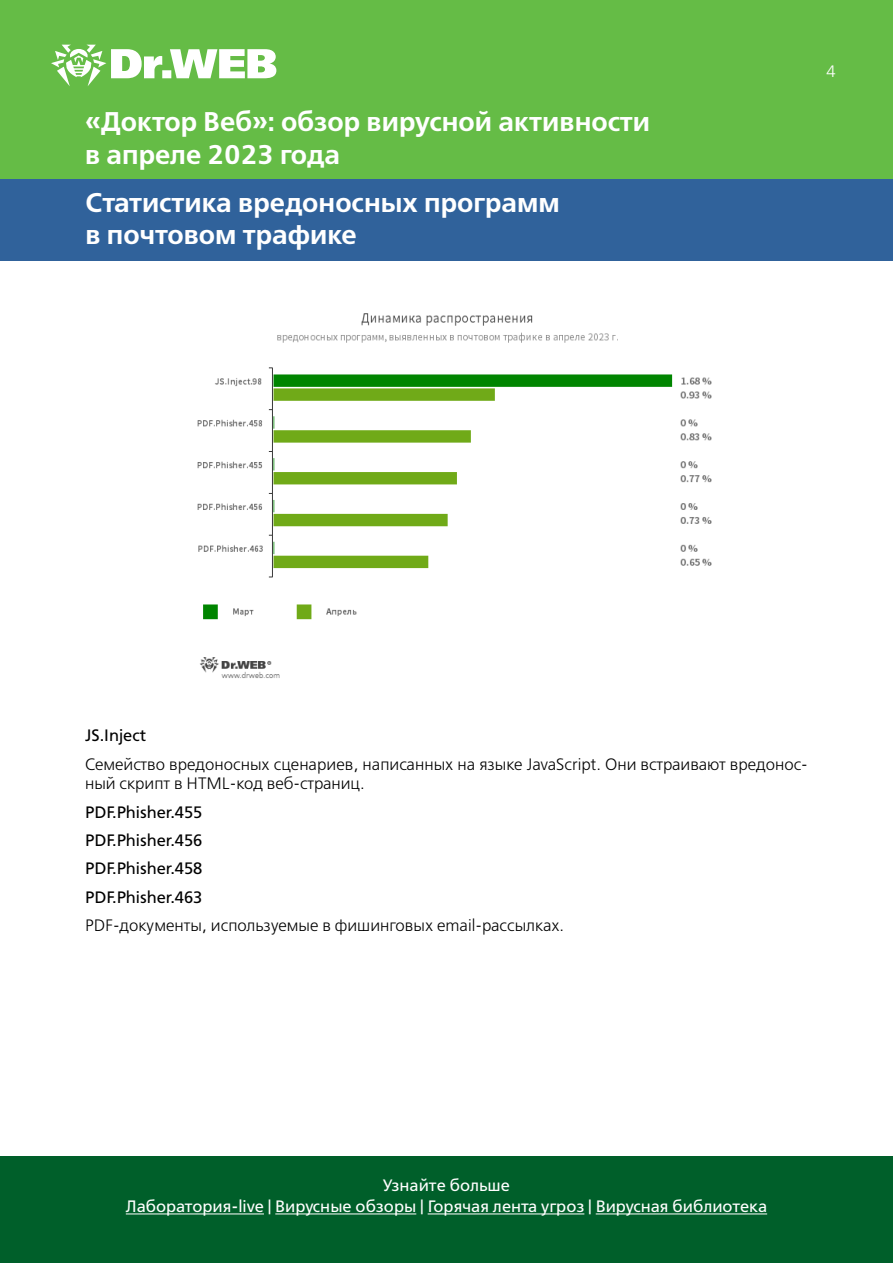
<style>
.page{position:relative;width:893px;height:1263px;background:#fff}
.page>*{position:absolute;margin:0;border:0;box-sizing:border-box;transform-origin:0 0}
.t1{font:600 27px/32.4px "Free Set";color:#fff}
.t2{font:300 16.5px/19.8px "Free Set";color:#000}
.t3{font:16.5px/21.6px "Free Set";color:#fff;text-align:center}
.t4{font:16.5px/28.3px "Free Set";color:#000;text-align:justify}
.t5{font:300 16.5px "Free Set";color:#fff}
</style>
<div class="page">
<div style="left:0;top:0;width:893px;height:179px;background:#65bc46"></div>
<div style="left:0;top:1157px;width:893px;height:106px;background:#005f2a"></div>
<hr style="left:126px;top:1213px;width:138px;height:1px;background:#fff">
<hr style="left:275px;top:1213px;width:141px;height:1px;background:#fff">
<hr style="left:428px;top:1213px;width:156px;height:1px;background:#fff">
<hr style="left:596px;top:1213px;width:171px;height:1px;background:#fff">
<svg style="left:51px;top:45px;width:225px;height:41px"></svg>
<div style="left:0;top:179px;width:893px;height:81px;background:#30629b"></div>
<img style="left:197px;top:313px;width:515px;height:365px">
<h1 class="t1" style="left:85px;top:105px;width:567px">«Доктор Веб»: обзор вирусной активности в апреле 2023 года</h1>
<h1 class="t1" style="left:85px;top:186px;width:476px">Статистика вредоносных программ в почтовом трафике</h1>
<p class="t5" style="left:826px;top:61px;width:12px">4</p>
<p class="t4" style="left:85px;top:721px;width:62px">JS.Inject</p>
<p class="t2" style="left:85px;top:754px;width:724px">Семейство вредоносных сценариев, написанных на языке JavaScript. Они встраивают вредонос&shy;ный скрипт в HTML-код веб-страниц.</p>
<p class="t4" style="left:85px;top:797px;width:119px">PDF.Phisher.455<br>PDF.Phisher.456<br>PDF.Phisher.458<br>PDF.Phisher.463</p>
<p class="t2" style="left:85px;top:915px;width:481px">PDF-документы, используемые в фишинговых email-рассылках.</p>
<p class="t3" style="left:126px;top:1174px;width:643px">Узнайте больше<br>Лаборатория-live | Вирусные обзоры | Горячая лента угроз | Вирусная библиотека</p>
</div>
